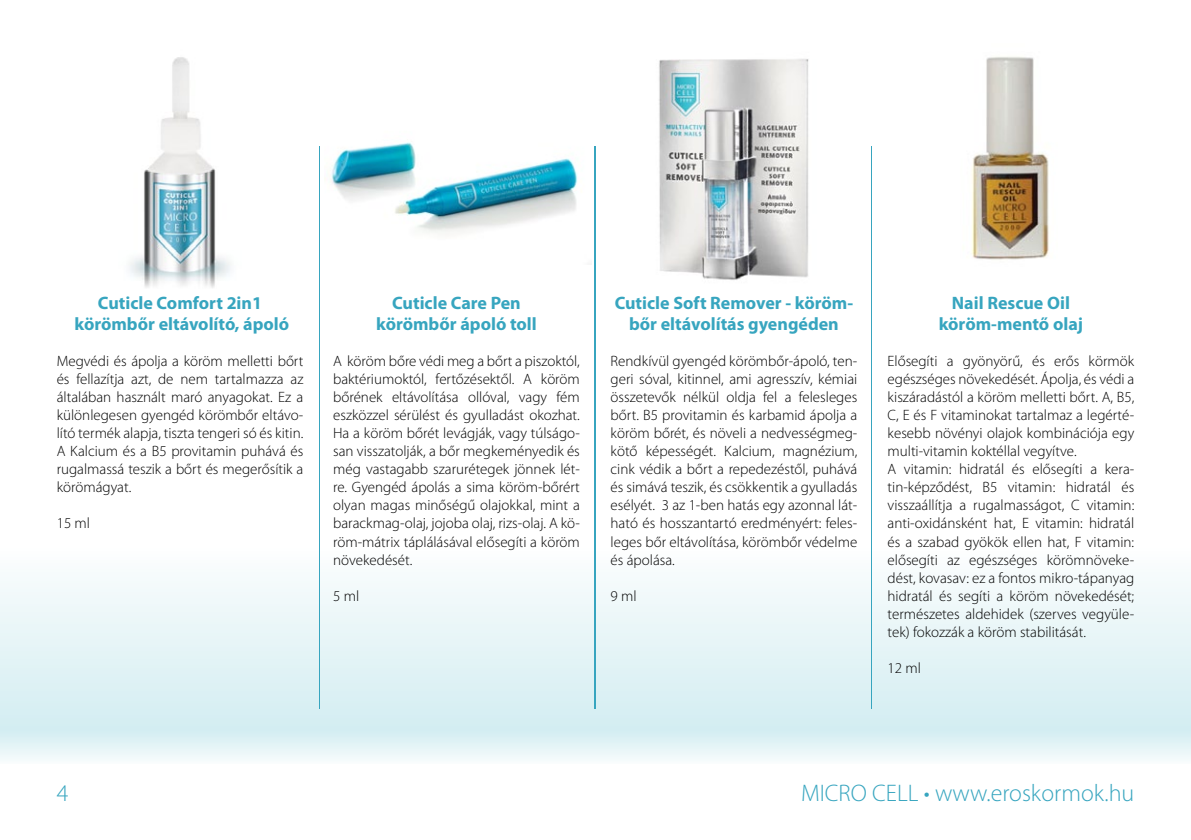
<style>
.page{position:relative;width:1191px;height:840px;background:#fff}
.page>*{position:absolute;margin:0;border:0;box-sizing:border-box;transform-origin:0 0}
.t1{font:300 24px "Myriad Pro";color:#37a5bf}
.t2{font:700 18px/21.6px "Myriad Pro";color:#37a5bf;text-align:center}
.t3{font:300 15px/18px "Myriad Pro";color:#000;text-align:justify}
</style>
<div class="page">
<svg style="left:0;top:546px;width:1191px;height:214px"></svg>
<hr style="left:318px;top:146px;width:1px;height:562px;background:#37a5bf">
<hr style="left:594px;top:146px;width:1px;height:562px;background:#37a5bf">
<hr style="left:871px;top:146px;width:1px;height:562px;background:#37a5bf">
<img style="left:659px;top:59px;width:150px;height:221px">
<img style="left:130px;top:57px;width:100px;height:231px">
<img style="left:330px;top:142px;width:248px;height:91px">
<img style="left:971px;top:57px;width:78px;height:203px">
<p class="t2" style="left:74px;top:291px;width:216px">Cuticle Comfort 2in1 körömbőr eltávolító, ápoló</p>
<p class="t3" style="left:57px;top:352px;width:248px">Megvédi és ápolja a köröm melletti bőrt és fellazítja azt, de nem tartalmazza az általában használt maró anyagokat. Ez a különlegesen gyengéd körömbőr eltávo&shy;lító termék alapja, tiszta tengeri só és kitin.<br>A Kalcium és a B5 provitamin puhává és rugalmassá teszik a bőrt és megerősítik a körömágyat.</p>
<p class="t3" style="left:57px;top:514px;width:35px">15 ml</p>
<p class="t2" style="left:376px;top:291px;width:162px">Cuticle Care Pen körömbőr ápoló toll</p>
<p class="t3" style="left:333px;top:352px;width:248px">A köröm bőre védi meg a bőrt a piszoktól, baktériumoktól, fertőzésektől. A köröm bőrének eltávolítása ollóval, vagy fém eszközzel sérülést és gyulladást okozhat.<br>Ha a köröm bőrét levágják, vagy túlságo&shy;san visszatolják, a bőr megkeményedik és még vastagabb szarurétegek jönnek lét&shy;re. Gyengéd ápolás a sima köröm-bőrért olyan magas minőségű olajokkal, mint a barackmag-olaj, jojoba olaj, rizs-olaj. A kö&shy;röm-mátrix táplálásával elősegíti a köröm növekedését.</p>
<p class="t3" style="left:333px;top:586px;width:28px">5 ml</p>
<p class="t2" style="left:615px;top:291px;width:240px">Cuticle Soft Remover - köröm&shy;bőr eltávolítás gyengéden</p>
<p class="t3" style="left:610px;top:352px;width:248px">Rendkívül gyengéd körömbőr-ápoló, ten&shy;geri sóval, kitinnel, ami agresszív, kémiai összetevők nélkül oldja fel a felesleges bőrt. B5 provitamin és karbamid ápolja a köröm bőrét, és növeli a nedvességmeg&shy;kötő képességét. Kalcium, magnézium, cink védik a bőrt a repedezéstől, puhává és simává teszik, és csökkentik a gyulladás esélyét. 3 az 1-ben hatás egy azonnal lát&shy;ható és hosszantartó eredményért: feles&shy;leges bőr eltávolítása, körömbőr védelme és ápolása.</p>
<p class="t3" style="left:610px;top:586px;width:28px">9 ml</p>
<p class="t2" style="left:938px;top:291px;width:146px">Nail Rescue Oil köröm-mentő olaj</p>
<p class="t3" style="left:887px;top:352px;width:248px;text-align:left">Elősegíti a gyönyörű, és erős körmök egészséges növekedését. Ápolja, és védi a kiszáradástól a köröm melletti bőrt. A, B5, C, E és F vitaminokat tartalmaz a legérté&shy;kesebb növényi olajok kombinációja egy multi-vitamin koktéllal vegyítve.<br>A vitamin: hidratál és elősegíti a kera&shy;tin-képződést, B5 vitamin: hidratál és visszaállítja a rugalmasságot, C vitamin: anti-oxidánsként hat, E vitamin: hidratál és a szabad gyökök ellen hat, F vitamin: elősegíti az egészséges körömnöveke&shy;dést, kovasav: ez a fontos mikro-tápanyag hidratál és segíti a köröm növekedését; természetes aldehidek (szerves vegyüle&shy;tek) fokozzák a köröm stabilitását.</p>
<p class="t3" style="left:887px;top:658px;width:35px">12 ml</p>
<h1 class="t1" style="left:57px;top:779px;width:13px">4</h1>
<h1 class="t1" style="left:801px;top:779px;width:335px">MICRO CELL • www.eroskormok.hu</h1>
</div>
